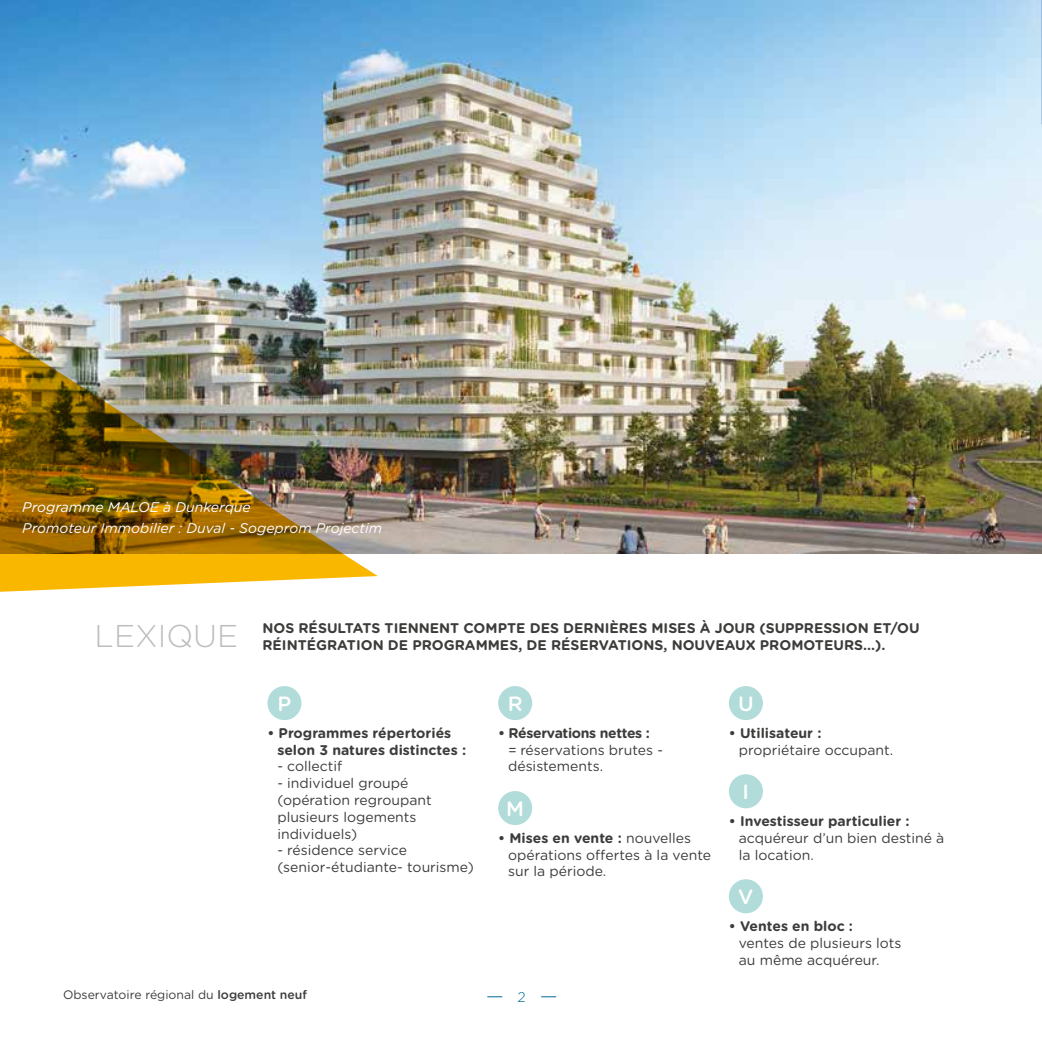
<style>
.page{position:relative;width:1042px;height:1042px;background:#fff}
.page>*{position:absolute;margin:0;border:0;box-sizing:border-box;transform-origin:0 0}
.t1{font:300 31.5px "Gotham Rounded";color:#bdbdbd}
.t2{font:500 20.65px "Gotham Rounded";color:#fff}
.t3{font:14px/16.8px "Gotham Rounded";color:#3c3c3b}
.t4{font:700 14px/16.8px "Gotham Rounded";color:#3c3c3b}
.t5{font:italic 14px/21px "Gotham Rounded";color:#fff}
.t6{font:700 14px "Gotham Rounded";letter-spacing:-.025em;color:#3c3c3b}
.t7{font:300 14px "Gotham Rounded";color:#006c94}
.t8{font:12.25px "Gotham Rounded";color:#3c3c3b}
.s1{font-weight:700}
.s2{font-weight:500}
</style>
<div class="page">
<svg style="left:487px;top:996px;width:15px;height:1px"></svg>
<svg style="left:541px;top:996px;width:15px;height:1px"></svg>
<div style="left:267px;top:686px;width:34px;height:34px;background:#b2dcda;border-radius:50%"></div>
<div style="left:498px;top:686px;width:34px;height:34px;background:#b2dcda;border-radius:50%"></div>
<div style="left:498px;top:791px;width:34px;height:34px;background:#b2dcda;border-radius:50%"></div>
<div style="left:729px;top:686px;width:34px;height:34px;background:#b2dcda;border-radius:50%"></div>
<div style="left:729px;top:774px;width:34px;height:34px;background:#b2dcda;border-radius:50%"></div>
<div style="left:729px;top:879px;width:34px;height:34px;background:#b2dcda;border-radius:50%"></div>
<img style="left:0;top:0;width:1042px;height:553px">
<svg style="left:1041px;top:0;width:1px;height:124px"></svg>
<img style="left:0;top:229px;width:378px;height:363px">
<p class="t5" style="left:22px;top:496px;width:361px">Programme MALOE à Dunkerque<br>Promoteur Immobilier : Duval - Sogeprom Projectim</p>
<h1 class="t1" style="left:95px;top:614px;width:145px">LEXIQUE</h1>
<p class="t4" style="left:262px;top:619px;width:659px">NOS RÉSULTATS TIENNENT COMPTE DES DERNIÈRES MISES À JOUR (SUPPRESSION ET/OU<br>RÉINTÉGRATION DE PROGRAMMES, DE RÉSERVATIONS, NOUVEAUX PROMOTEURS...).</p>
<h2 class="t2" style="left:277px;top:689px;width:15px">P</h2>
<p class="t4" style="left:277px;top:724px;width:190px;text-indent:-10px">• Programmes répertoriés selon 3 natures distinctes :</p>
<p class="t3" style="left:277px;top:757px;width:66px">- collectif</p>
<p class="t3" style="left:277px;top:774px;width:156px">- individuel groupé (opération regroupant plusieurs logements individuels)</p>
<p class="t3" style="left:277px;top:841px;width:198px">- résidence service (senior-étudiante- tourisme)</p>
<h2 class="t2" style="left:508px;top:689px;width:16px">R</h2>
<p class="t6" style="left:498px;top:722px;width:153px">• Réservations nettes :</p>
<p class="t3" style="left:508px;top:740px;width:156px">= réservations brutes - désistements.</p>
<h2 class="t2" style="left:506px;top:794px;width:19px">M</h2>
<p class="t3" style="left:508px;top:829px;width:204px;text-indent:-10px"><span class="s1">• Mises en vente :</span> nouvelles opérations offertes à la vente sur la période.</p>
<h2 class="t2" style="left:738px;top:689px;width:17px">U</h2>
<p class="t4" style="left:729px;top:724px;width:94px">• Utilisateur :</p>
<p class="t3" style="left:739px;top:740px;width:156px">propriétaire occupant.</p>
<h2 class="t2" style="left:742px;top:777px;width:8px">I</h2>
<p class="t4" style="left:729px;top:812px;width:182px">• Investisseur particulier :</p>
<p class="t3" style="left:739px;top:829px;width:207px">acquéreur d’un bien destiné à la location.</p>
<h2 class="t2" style="left:738px;top:882px;width:17px">V</h2>
<p class="t4" style="left:729px;top:917px;width:126px">• Ventes en bloc :</p>
<p class="t3" style="left:739px;top:934px;width:164px">ventes de plusieurs lots au même acquéreur.</p>
<p class="t8" style="left:63px;top:986px;width:246px">Observatoire régional du <span class="s2">logement neuf</span></p>
<p class="t7" style="left:517px;top:987px;width:10px">2</p>
</div>
